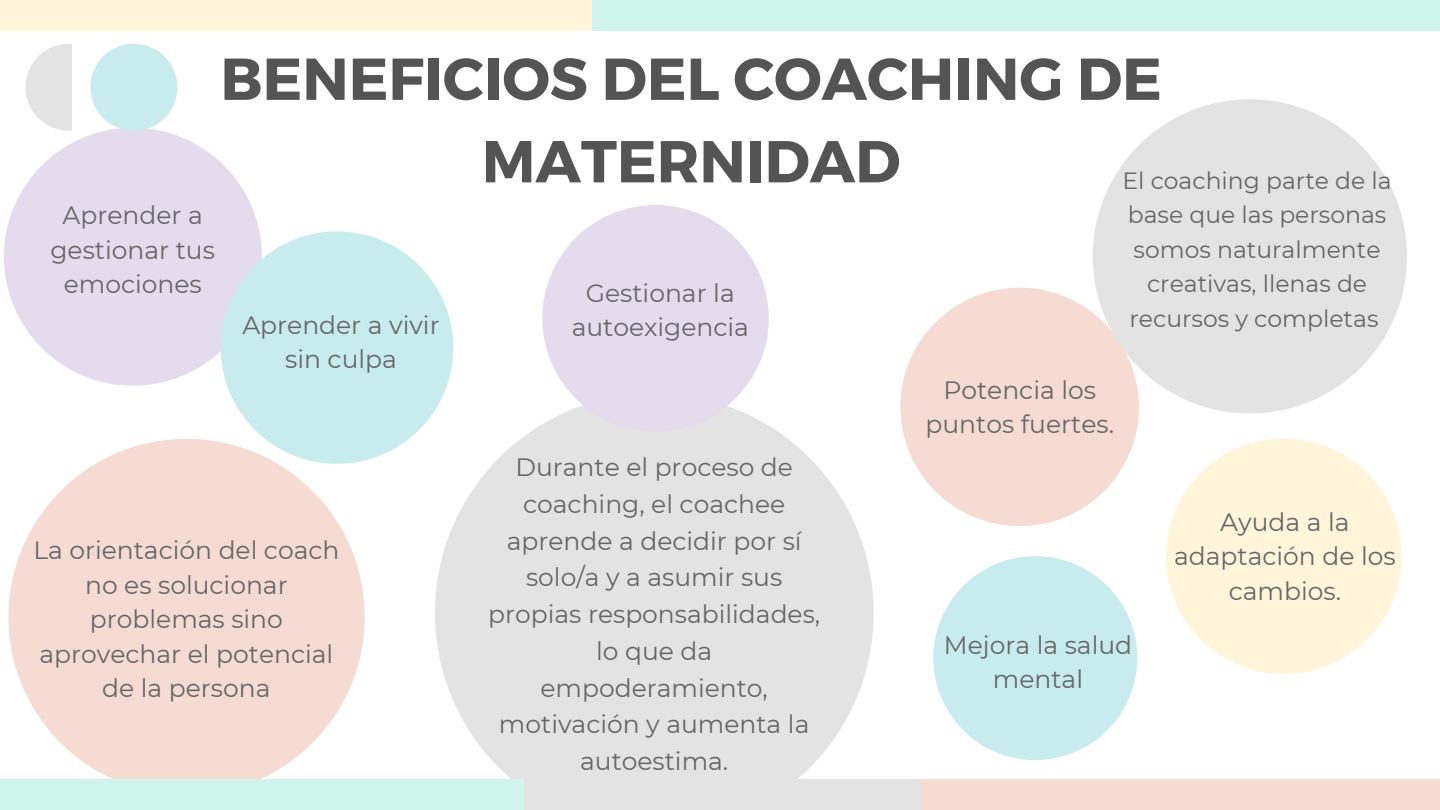
<style>
.page{position:relative;width:1440px;height:810px;background:#fff}
.page>*{position:absolute;margin:0;border:0;box-sizing:border-box;transform-origin:0 0}
.t1{font:700 59px/82.5px "Montserrat";color:#545454;text-align:center}
.t2{font:25px/34.5px "Montserrat";color:#666;text-align:center}
.t3{font:23.5px/34.5px "Montserrat";color:#666;text-align:center}
</style>
<div class="page">
<div style="left:8px;top:439px;width:357px;height:356px;background:#f5dbd1;border-radius:50%"></div>
<div style="left:4px;top:128px;width:258px;height:258px;background:#e4dbec;border-radius:50%"></div>
<div style="left:221px;top:231px;width:232px;height:233px;background:#c8eced;border-radius:50%"></div>
<svg style="left:435px;top:394px;width:439px;height:386px;fill:#e2e3e2"></svg>
<div style="left:900px;top:288px;width:239px;height:238px;background:#f5dbd1;border-radius:50%"></div>
<div style="left:933px;top:556px;width:204px;height:204px;background:#c8eced;border-radius:50%"></div>
<div style="left:1093px;top:99px;width:314px;height:315px;background:#e2e3e2;border-radius:50%"></div>
<div style="left:90px;top:44px;width:87px;height:87px;background:#c8eced;border-radius:50%"></div>
<svg style="left:25px;top:44px;width:46px;height:87px"></svg>
<div style="left:523px;top:780px;width:398px;height:30px;background:#e2e3e2"></div>
<div style="left:0;top:780px;width:523px;height:30px;background:#cff4ec"></div>
<div style="left:921px;top:780px;width:519px;height:30px;background:#f5dbd1"></div>
<div style="left:592px;top:0;width:848px;height:31px;background:#cff4ec"></div>
<div style="left:0;top:0;width:592px;height:31px;background:#fef5da"></div>
<div style="left:1166px;top:438px;width:236px;height:236px;background:#fef5da;border-radius:50%"></div>
<div style="left:542px;top:205px;width:227px;height:226px;background:#e4dbec;border-radius:50%"></div>
<p class="t2" style="left:51px;top:198px;width:166px">Aprender a gestionar tus emociones</p>
<h1 class="t1" style="left:220px;top:35px;width:943px">BENEFICIOS DEL COACHING DE<br>MATERNIDAD</h1>
<p class="t3" style="left:1123px;top:163px;width:271px">El coaching parte de la base que las personas somos naturalmente creativas, llenas de recursos y completas</p>
<p class="t2" style="left:572px;top:276px;width:179px">Gestionar la autoexigencia</p>
<p class="t2" style="left:242px;top:308px;width:199px">Aprender a vivir sin culpa</p>
<p class="t2" style="left:926px;top:373px;width:190px">Potencia los puntos fuertes.</p>
<p class="t2" style="left:33px;top:533px;width:308px">La orientación del coach no es solucionar problemas sino aprovechar el potencial de la persona</p>
<p class="t2" style="left:488px;top:449px;width:334px;line-height:36.8px">Durante el proceso de coaching, el coachee aprende a decidir por sí solo/a y a asumir sus propias responsabilidades, lo que da empoderamiento, motivación y aumenta la autoestima.</p>
<p class="t2" style="left:944px;top:628px;width:190px">Mejora la salud mental</p>
<p class="t2" style="left:1174px;top:504px;width:223px">Ayuda a la adaptación de los cambios.</p>
</div>
